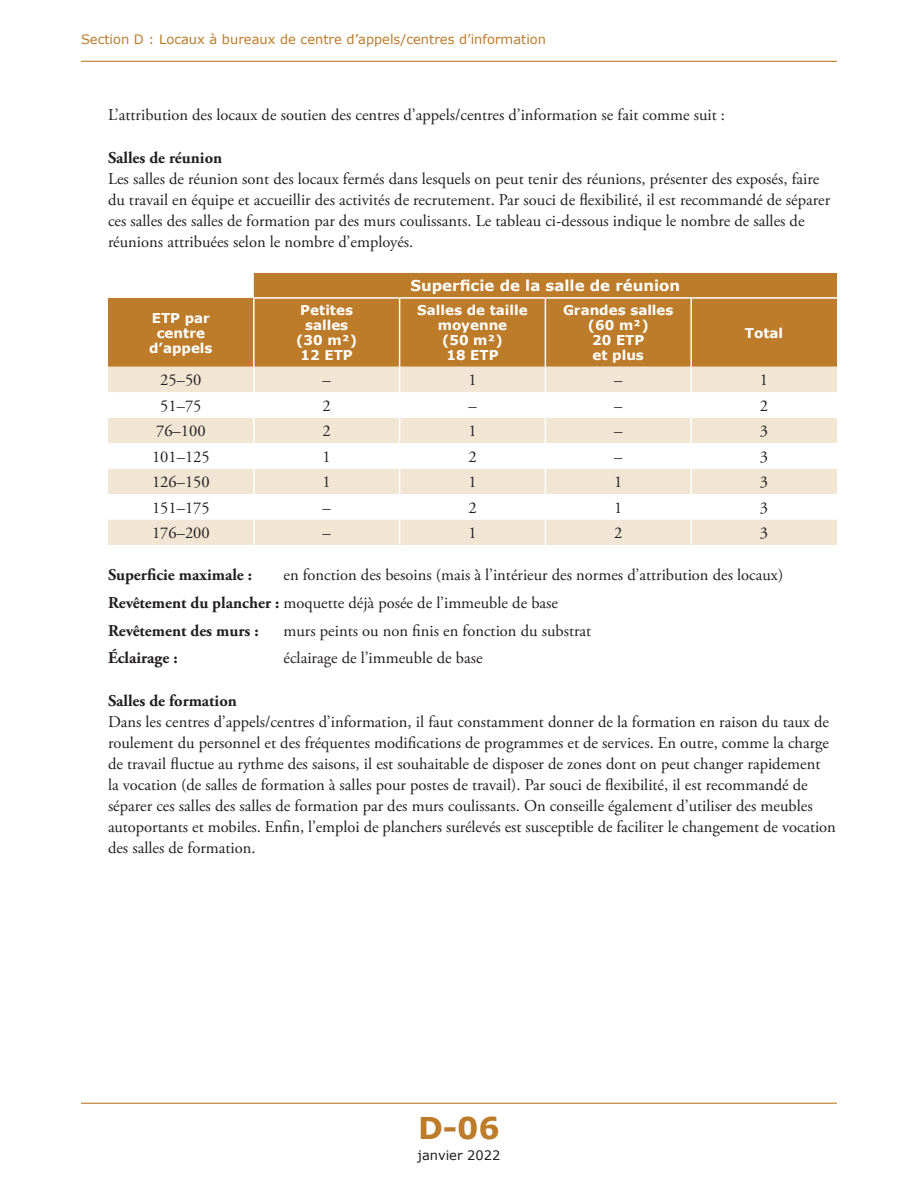
<style>
.page{position:relative;width:918px;height:1188px;background:#fff}
.page>*{position:absolute;margin:0;border:0;box-sizing:border-box;transform-origin:0 0}
.t1{font:700 30px "Verdana";color:#bc7c2a}
.Para_2a__indent_para{font:16.5px/21px "Adobe Garamond Pro";color:#231f20}
.Para_5__indent_with{font:16.5px "Adobe Garamond Pro";color:#231f20}
.Table_6__Para_1{font:16.5px "Adobe Garamond Pro";color:#231f20}
.Para_5__indent_with-2{font:700 16.5px "Adobe Garamond Pro";color:#231f20}
.Subhead_3{font:700 16.5px "Adobe Garamond Pro";color:#231f20}
.Para_5__last{font:16.5px "Adobe Garamond Pro";color:#231f20}
.Para_5__last-2{font:700 16.5px "Adobe Garamond Pro";color:#231f20}
.Table_6__Main_Title{font:700 15px "Verdana";color:#fff}
.Table_6__Head_1{font:700 13.5px/15px "Verdana";color:#fff;text-align:center}
.t2{font:13.05px "Verdana";color:#bc7c2a}
.t3{font:13.05px "Verdana";color:#231f20}
.s1{font-weight:700}
</style>
<div class="page">
<hr style="left:81px;top:61px;width:756px;height:1px;background:#bc7c2a">
<hr style="left:81px;top:1103px;width:756px;height:1px;background:#bc7c2a">
<div style="left:108px;top:273px;width:729px;height:94px;background:#bc7c2a"></div>
<div style="left:108px;top:367px;width:729px;height:178px;background:#f1e5d4"></div>
<svg style="left:108px;top:392px;width:729px;height:128px"></svg>
<hr style="left:253px;top:297px;width:147px;height:2px;background:#fff">
<hr style="left:400px;top:297px;width:145px;height:2px;background:#fff">
<hr style="left:545px;top:297px;width:146px;height:2px;background:#fff">
<hr style="left:691px;top:297px;width:146px;height:2px;background:#fff">
<hr style="left:253px;top:367px;width:2px;height:25px;background:#fff">
<hr style="left:690px;top:367px;width:2px;height:25px;background:#fff">
<hr style="left:253px;top:392px;width:2px;height:26px;background:#fff">
<hr style="left:690px;top:392px;width:2px;height:26px;background:#fff">
<hr style="left:253px;top:418px;width:2px;height:25px;background:#fff">
<hr style="left:690px;top:418px;width:2px;height:25px;background:#fff">
<hr style="left:253px;top:443px;width:2px;height:26px;background:#fff">
<hr style="left:690px;top:443px;width:2px;height:26px;background:#fff">
<hr style="left:253px;top:469px;width:2px;height:25px;background:#fff">
<hr style="left:690px;top:469px;width:2px;height:25px;background:#fff">
<hr style="left:253px;top:494px;width:2px;height:26px;background:#fff">
<hr style="left:690px;top:494px;width:2px;height:26px;background:#fff">
<hr style="left:253px;top:520px;width:2px;height:25px;background:#fff">
<svg style="left:399px;top:367px;width:1px;height:178px"></svg>
<svg style="left:545px;top:367px;width:1px;height:178px"></svg>
<hr style="left:690px;top:520px;width:2px;height:25px;background:#fff">
<hr style="left:253px;top:299px;width:2px;height:68px;background:#fff">
<hr style="left:399px;top:299px;width:1px;height:68px;background:#fff">
<hr style="left:545px;top:299px;width:1px;height:68px;background:#fff">
<hr style="left:690px;top:299px;width:2px;height:68px;background:#fff">
<p class="t2" style="left:81px;top:30px;width:467px">Section D : Locaux à bureaux de centre d’appels/centres d’information</p>
<p class="Para_2a__indent_para" style="left:108px;top:105px;width:619px">L’attribution des locaux de soutien des centres d’appels/centres d’information se fait comme suit :</p>
<p class="Subhead_3" style="left:108px;top:148px;width:116px">Salles de réunion</p>
<p class="Para_2a__indent_para" style="left:108px;top:169px;width:724px">Les salles de réunion sont des locaux fermés dans lesquels on peut tenir des réunions, présenter des exposés, faire du travail en équipe et accueillir des activités de recrutement. Par souci de flexibilité, il est recommandé de séparer ces salles des salles de formation par des murs coulissants. Le tableau ci-dessous indique le nombre de salles de réunions attribuées selon le nombre d’employés.</p>
<p class="Table_6__Main_Title" style="left:411px;top:275px;width:271px">Superficie de la salle de réunion</p>
<p class="Table_6__Head_1" style="left:149px;top:310px;width:65px">ETP par centre d’appels</p>
<p class="Table_6__Head_1" style="left:300px;top:302px;width:54px">Petites</p>
<p class="Table_6__Head_1" style="left:305px;top:317px;width:45px">salles</p>
<p class="Table_6__Head_1" style="left:296px;top:332px;width:62px">(30 m²)</p>
<p class="Table_6__Head_1" style="left:301px;top:347px;width:54px">12 ETP</p>
<p class="Table_6__Head_1" style="left:417px;top:302px;width:112px">Salles de taille moyenne</p>
<p class="Table_6__Head_1" style="left:442px;top:332px;width:62px">(50 m²)</p>
<p class="Table_6__Head_1" style="left:446px;top:347px;width:54px">18 ETP</p>
<p class="Table_6__Head_1" style="left:563px;top:302px;width:112px">Grandes salles</p>
<p class="Table_6__Head_1" style="left:588px;top:317px;width:62px">(60 m²)</p>
<p class="Table_6__Head_1" style="left:592px;top:332px;width:54px;text-align:left">20 ETP et plus</p>
<p class="Table_6__Head_1" style="left:745px;top:325px;width:40px">Total</p>
<p class="Table_6__Para_1" style="left:160px;top:370px;width:43px">25–50</p>
<p class="Table_6__Para_1" style="left:323px;top:370px;width:10px">–</p>
<p class="Table_6__Para_1" style="left:468px;top:370px;width:10px">1</p>
<p class="Table_6__Para_1" style="left:614px;top:370px;width:10px">–</p>
<p class="Table_6__Para_1" style="left:760px;top:370px;width:10px">1</p>
<p class="Table_6__Para_1" style="left:160px;top:396px;width:43px">51–75</p>
<p class="Table_6__Para_1" style="left:323px;top:396px;width:10px">2</p>
<p class="Table_6__Para_1" style="left:468px;top:396px;width:10px">–</p>
<p class="Table_6__Para_1" style="left:614px;top:396px;width:10px">–</p>
<p class="Table_6__Para_1" style="left:760px;top:396px;width:10px">2</p>
<p class="Table_6__Para_1" style="left:156px;top:421px;width:51px">76–100</p>
<p class="Table_6__Para_1" style="left:323px;top:421px;width:10px">2</p>
<p class="Table_6__Para_1" style="left:468px;top:421px;width:10px">1</p>
<p class="Table_6__Para_1" style="left:614px;top:421px;width:10px">–</p>
<p class="Table_6__Para_1" style="left:760px;top:421px;width:10px">3</p>
<p class="Table_6__Para_1" style="left:152px;top:447px;width:59px">101–125</p>
<p class="Table_6__Para_1" style="left:323px;top:447px;width:10px">1</p>
<p class="Table_6__Para_1" style="left:468px;top:447px;width:10px">2</p>
<p class="Table_6__Para_1" style="left:614px;top:447px;width:10px">–</p>
<p class="Table_6__Para_1" style="left:760px;top:447px;width:10px">3</p>
<p class="Table_6__Para_1" style="left:152px;top:472px;width:59px">126–150</p>
<p class="Table_6__Para_1" style="left:323px;top:472px;width:10px">1</p>
<p class="Table_6__Para_1" style="left:468px;top:472px;width:10px">1</p>
<p class="Table_6__Para_1" style="left:614px;top:472px;width:10px">1</p>
<p class="Table_6__Para_1" style="left:760px;top:472px;width:10px">3</p>
<p class="Table_6__Para_1" style="left:152px;top:498px;width:59px">151–175</p>
<p class="Table_6__Para_1" style="left:323px;top:498px;width:10px">–</p>
<p class="Table_6__Para_1" style="left:468px;top:498px;width:10px">2</p>
<p class="Table_6__Para_1" style="left:614px;top:498px;width:10px">1</p>
<p class="Table_6__Para_1" style="left:760px;top:498px;width:10px">3</p>
<p class="Table_6__Para_1" style="left:152px;top:523px;width:59px">176–200</p>
<p class="Table_6__Para_1" style="left:323px;top:523px;width:10px">–</p>
<p class="Table_6__Para_1" style="left:468px;top:523px;width:10px">1</p>
<p class="Table_6__Para_1" style="left:614px;top:523px;width:10px">2</p>
<p class="Table_6__Para_1" style="left:760px;top:523px;width:10px">3</p>
<p class="Para_5__indent_with-2" style="left:108px;top:565px;width:146px">Superficie maximale :</p>
<p class="Para_5__indent_with" style="left:283px;top:565px;width:501px">en fonction des besoins (mais à l’intérieur des normes d’attribution des locaux)</p>
<p class="Para_5__indent_with" style="left:108px;top:593px;width:452px"><span class="s1">Revêtement du plancher :</span> moquette déjà posée de l’immeuble de base</p>
<p class="Para_5__indent_with-2" style="left:108px;top:621px;width:152px">Revêtement des murs :</p>
<p class="Para_5__indent_with" style="left:284px;top:621px;width:309px">murs peints ou non finis en fonction du substrat</p>
<p class="Para_5__last-2" style="left:108px;top:649px;width:71px">Éclairage :</p>
<p class="Para_5__last" style="left:283px;top:648px;width:201px">éclairage de l’immeuble de base</p>
<p class="Subhead_3" style="left:108px;top:691px;width:130px">Salles de formation</p>
<p class="Para_2a__indent_para" style="left:108px;top:712px;width:729px">Dans les centres d’appels/centres d’information, il faut constamment donner de la formation en raison du taux de roulement du personnel et des fréquentes modifications de programmes et de services. En outre, comme la charge de travail fluctue au rythme des saisons, il est souhaitable de disposer de zones dont on peut changer rapidement<br>la vocation (de salles de formation à salles pour postes de travail). Par souci de flexibilité, il est recommandé de séparer ces salles des salles de formation par des murs coulissants. On conseille également d’utiliser des meubles autoportants et mobiles. Enfin, l’emploi de planchers surélevés est susceptible de faciliter le changement de vocation des salles de formation.</p>
<h1 class="t1" style="left:418px;top:1107px;width:83px">D-06</h1>
<p class="t3" style="left:418px;top:1146px;width:84px">janvier 2022</p>
</div>
